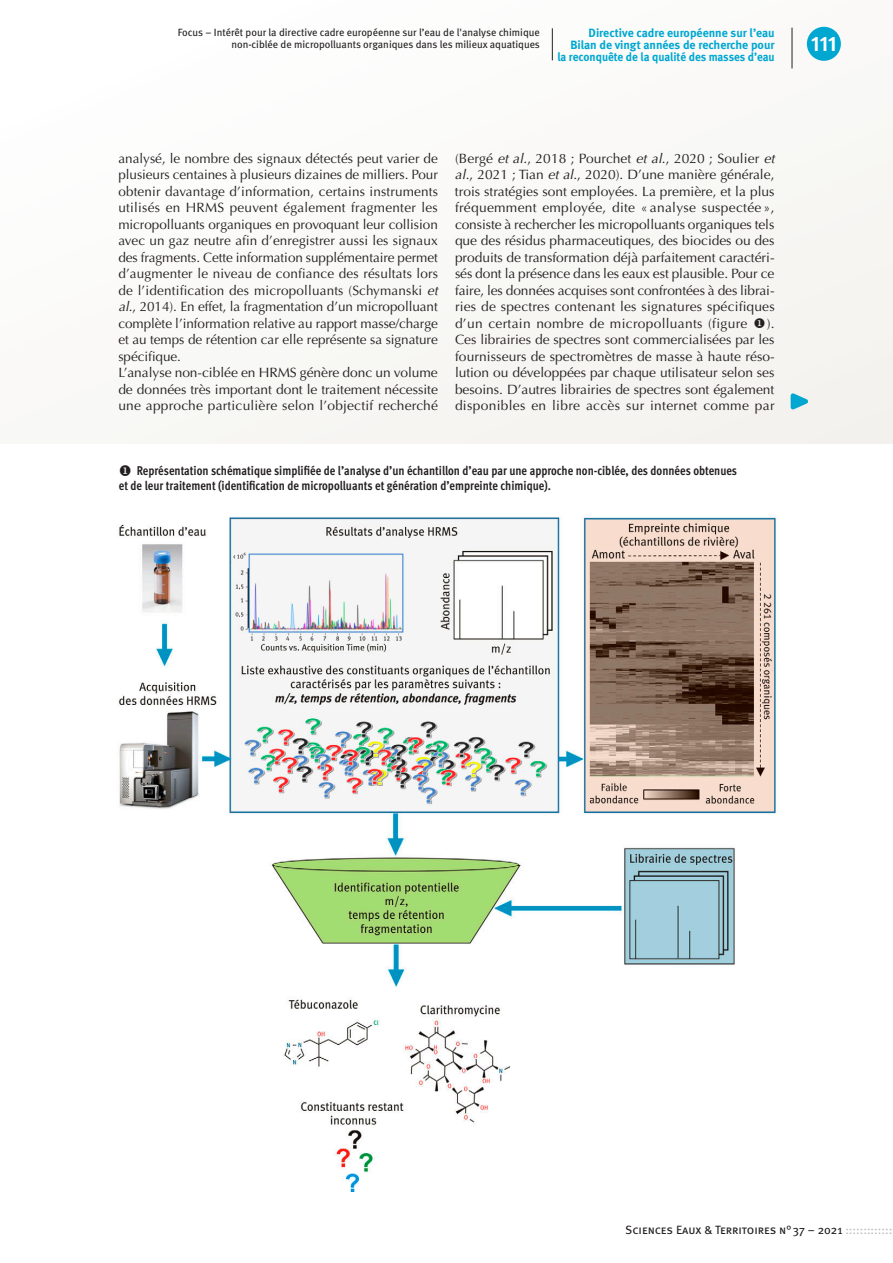
<style>
.page{position:relative;width:893px;height:1263px;background:#faf9f7}
.page>*{position:absolute;margin:0;border:0;box-sizing:border-box;transform-origin:0 0}
.t1{font:21px "Meta Bold Caps Expert";color:#fff}
.t2{font:13.5px/16.5px "Optima";letter-spacing:.015em;color:#231f20;text-align:justify}
.titre_figure{font:700 12.75px/15px "Meta Cond OT";color:#231f20}
.t3{font:700 12px/12px "Meta";color:#00a7d1;text-align:right}
.t4{font:12px "Meta Book Caps";letter-spacing:-.005em;color:#231f20}
.roulette_article{font:10.5px/12px "Meta Book LF";color:#231f20;text-align:right}
.s1{font-style:italic}
.s2{color:#bcbdc0}
</style>
<div class="page">
<svg style="left:790px;top:393px;width:19px;height:17px"></svg>
<hr style="left:552px;top:28px;width:1px;height:32px;background:#231f20">
<div style="left:0;top:445px;width:893px;height:818px;background:#fff"></div>
<img style="left:118px;top:516px;width:659px;height:675px">
<div style="left:807px;top:27px;width:34px;height:34px;background:#00a7d1;border-radius:50%"></div>
<hr style="left:792px;top:28px;width:1px;height:40px;background:#231f20">
<p class="roulette_article" style="left:178px;top:26px;width:364px">Focus – Intérêt pour la directive cadre européenne sur l’eau de l'analyse chimique non-ciblée de micropolluants organiques dans les milieux aquatiques</p>
<p class="t3" style="left:557px;top:27px;width:219px">Directive cadre européenne sur l’eau<br>Bilan de vingt années de recherche pour<br>la reconquête de la qualité des masses d’eau</p>
<p class="t2" style="left:118px;top:150px;width:321px">analysé, le nombre des signaux détectés peut varier de plusieurs centaines à plusieurs dizaines de milliers. Pour obtenir davantage d’information, certains instruments utilisés en HRMS peuvent également fragmenter les micropolluants organiques en provoquant leur collision avec un gaz neutre afin d’enregistrer aussi les signaux des fragments. Cette information supplémentaire permet d’augmenter le niveau de confiance des résultats lors de l’identification des micropolluants (Schymanski <span class="s1">et al</span>., 2014). En effet, la fragmentation d’un micropolluant complète l’information relative au rapport masse/charge et au temps de rétention car elle représente sa signature spécifique.</p>
<p class="t2" style="left:118px;top:365px;width:321px">L’analyse non-ciblée en HRMS génère donc un volume de données très important dont le traitement nécessite une approche particulière selon l’objectif recherché</p>
<p class="t2" style="left:455px;top:150px;width:321px">(Bergé <span class="s1">et al</span>., 2018 ; Pourchet <span class="s1">et al</span>., 2020 ; Soulier <span class="s1">et al</span>., 2021 ; Tian <span class="s1">et al</span>., 2020). D’une manière générale, trois stratégies sont employées. La première, et la plus fréquemment employée, dite « analyse suspectée », consiste à rechercher les micropolluants organiques tels que des résidus pharmaceutiques, des biocides ou des produits de transformation déjà parfaitement caractéri&shy;sés dont la présence dans les eaux est plausible. Pour ce faire, les données acquises sont confrontées à des librai&shy;ries de spectres contenant les signatures spécifiques d’un certain nombre de micropolluants (figure ◆).<br>Ces librairies de spectres sont commercialisées par les fournisseurs de spectromètres de masse à haute réso&shy;lution ou développées par chaque utilisateur selon ses besoins. D’autres librairies de spectres sont également disponibles en libre accès sur internet comme par</p>
<p class="titre_figure" style="left:119px;top:463px;width:620px">◆ Représentation schématique simplifiée de l’analyse d’un échantillon d’eau par une approche non-ciblée, des données obtenues et de leur traitement (identification de micropolluants et génération d’empreinte chimique).</p>
<p class="t1" style="left:811px;top:31px;width:27px">111</p>
<p class="t4" style="left:625px;top:1223px;width:269px">Sciences Eaux &amp; Territoires n°37 – 2021 <span class="s2">:::::::::::::</span></p>
</div>
